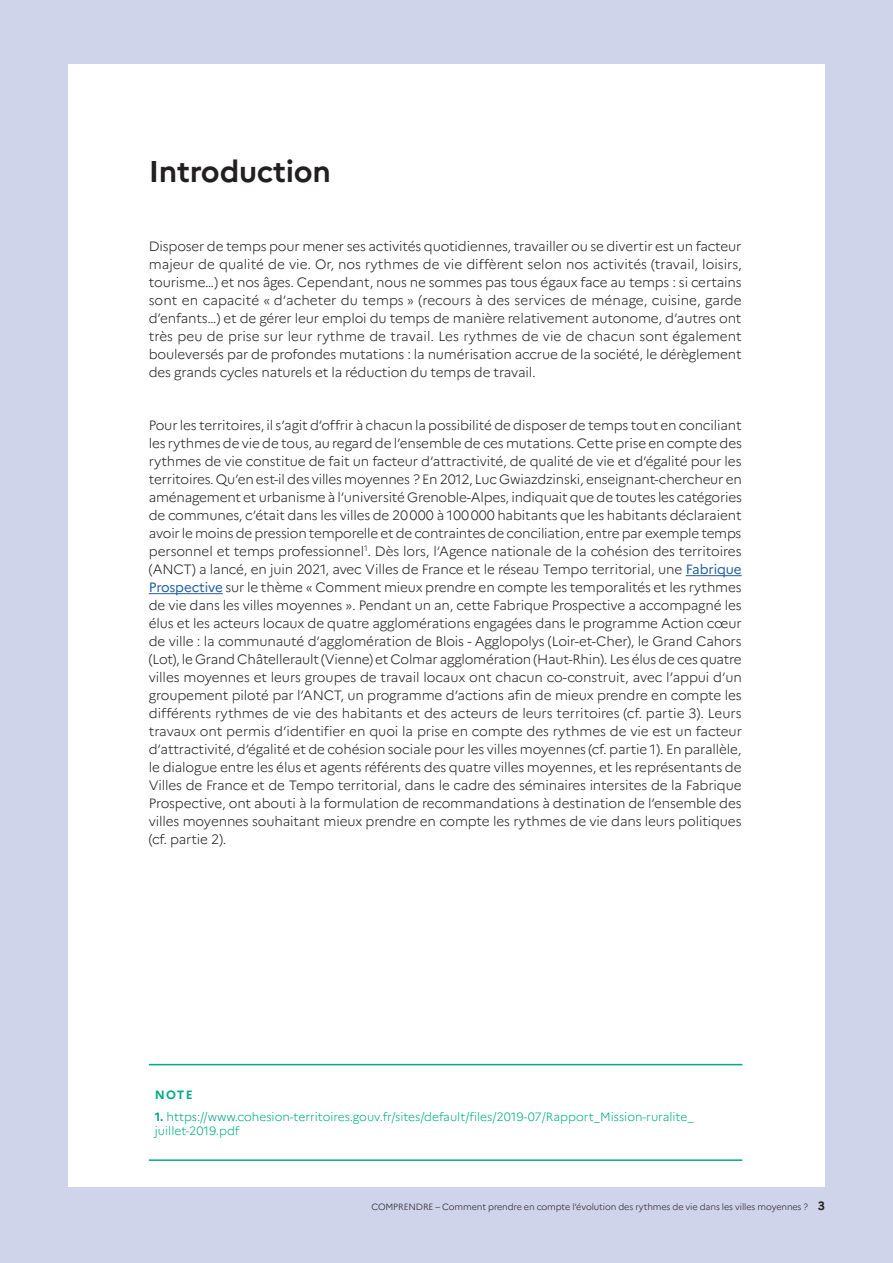
<style>
.page{position:relative;width:893px;height:1263px;background:#cfd4ea}
.page>*{position:absolute;margin:0;border:0;box-sizing:border-box;transform-origin:0 0}
.t1{font:700 30px "Marianne";letter-spacing:-.01em;color:#231f20}
.Intro-texte{font:300 13.5px/18px "Marianne";letter-spacing:-.01em;color:#231f20;text-align:justify}
._07-NotesBdP{font:300 12px/13.5px "Marianne";color:#00ab85}
.t2{font:700 12px "Marianne";color:#00ab85}
.t3{font:300 9px "Marianne";letter-spacing:-.01em;color:#231f20}
.s1{font-weight:400;color:#235fa1}
.s2{font-weight:700;color:#00a384}
.s3{color:#00a384}
.s4{font-weight:700;font-size:12px}
</style>
<div class="page">
<div style="left:68px;top:64px;width:757px;height:1122px;background:#fff"></div>
<hr style="left:149px;top:1064px;width:593px;height:1px;background:#00ab85">
<hr style="left:149px;top:1159px;width:593px;height:2px;background:#00ab85">
<hr style="left:686px;top:575px;width:56px;height:1px;background:#235fa1">
<hr style="left:149px;top:593px;width:74px;height:1px;background:#235fa1">
<p class="t1" style="left:149px;top:148px;width:184px">Introduction</p>
<p class="Intro-texte" style="left:149px;top:236px;width:594px">Disposer de temps pour mener ses activités quotidiennes, travailler ou se divertir est un facteur majeur de qualité de vie. Or, nos rythmes de vie diffèrent selon nos activités (travail, loisirs, tourisme…) et nos âges. Cependant, nous ne sommes pas tous égaux face au temps : si certains sont en capacité « d’acheter du temps » (recours à des services de ménage, cuisine, garde d’enfants…) et de gérer leur emploi du temps de manière relativement autonome, d’autres ont très peu de prise sur leur rythme de travail. Les rythmes de vie de chacun sont également bouleversés par de profondes mutations : la numérisation accrue de la société, le dérèglement des grands cycles naturels et la réduction du temps de travail.</p>
<p class="Intro-texte" style="left:149px;top:415px;width:595px">Pour les territoires, il s’agit d’offrir à chacun la possibilité de disposer de temps tout en conciliant les rythmes de vie de tous, au regard de l’ensemble de ces mutations. Cette prise en compte des rythmes de vie constitue de fait un facteur d’attractivité, de qualité de vie et d’égalité pour les territoires. Qu’en est-il des villes moyennes ? En 2012, Luc Gwiazdzinski, enseignant-chercheur en aménagement et urbanisme à l’université Grenoble-Alpes, indiquait que de toutes les catégories de communes, c’était dans les villes de 20 000 à 100 000 habitants que les habitants déclaraient avoir le moins de pression temporelle et de contraintes de conciliation, entre par exemple temps personnel et temps professionnel<sup>1</sup>. Dès lors, l’Agence nationale de la cohésion des territoires (ANCT) a lancé, en juin 2021, avec Villes de France et le réseau Tempo territorial, une <span class="s1">Fabrique Prospective</span> sur le thème « Comment mieux prendre en compte les temporalités et les rythmes de vie dans les villes moyennes ». Pendant un an, cette Fabrique Prospective a accompagné les élus et les acteurs locaux de quatre agglomérations engagées dans le programme Action cœur de ville : la communauté d’agglomération de Blois - Agglopolys (Loir-et-Cher), le Grand Cahors (Lot), le Grand Châtellerault (Vienne) et Colmar agglomération (Haut-Rhin). Les élus de ces quatre villes moyennes et leurs groupes de travail locaux ont chacun co-construit, avec l’appui d’un groupement piloté par l’ANCT, un programme d’actions afin de mieux prendre en compte les différents rythmes de vie des habitants et des acteurs de leurs territoires (cf. partie 3). Leurs travaux ont permis d’identifier en quoi la prise en compte des rythmes de vie est un facteur d’attractivité, d’égalité et de cohésion sociale pour les villes moyennes (cf. partie 1). En parallèle, le dialogue entre les élus et agents référents des quatre villes moyennes, et les représentants de Villes de France et de Tempo territorial, dans le cadre des séminaires intersites de la Fabrique Prospective, ont abouti à la formulation de recommandations à destination de l’ensemble des villes moyennes souhaitant mieux prendre en compte les rythmes de vie dans leurs politiques (cf. partie 2).</p>
<p class="t2" style="left:155px;top:1085px;width:39px">NOTE</p>
<p class="_07-NotesBdP" style="left:155px;top:1109px;width:541px"><span class="s2">1.</span> <span class="s3">https://www.</span>cohesion-territoires.gouv.fr/sites/default/files/2019-07/Rapport_Mission-ruralite_ juillet-2019.pdf</p>
<p class="t3" style="left:371px;top:1200px;width:455px">COMPRENDRE – Comment prendre en compte l’évolution des rythmes de vie dans les villes moyennes ? <span class="s4">3</span></p>
</div>
